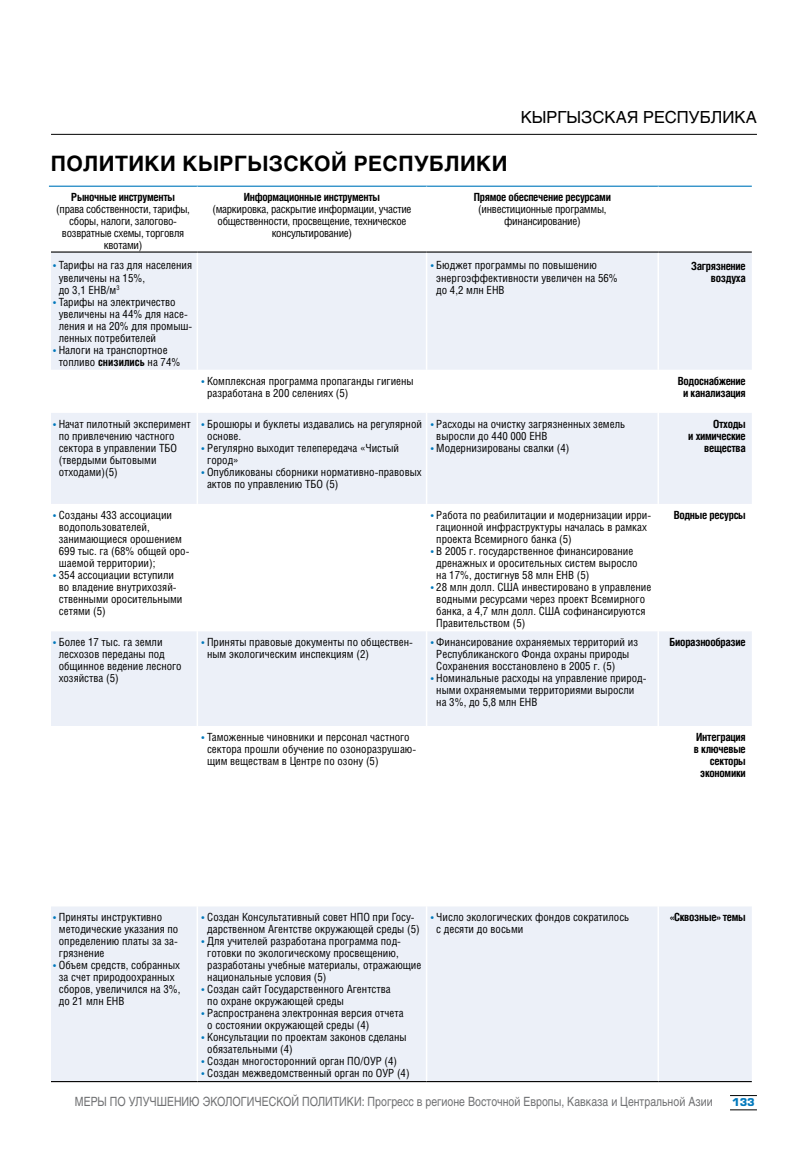
<style>
.page{position:relative;width:808px;height:1149px;background:#fff}
.page>*{position:absolute;margin:0;border:0;box-sizing:border-box;transform-origin:0 0}
.t1{font:700 21px "Helios";letter-spacing:.02em;color:#000}
.t2{font:16.5px "Helios";color:#000}
.t3{font:12.6px "Helios";color:#707173;scale:.83 1}
.t4{font:11.25px/12px "Helios Cond";color:#000}
.t5{font:700 11.25px/12px "Helios Cond";letter-spacing:-.025em;color:#000;text-align:right}
.t6{font:11.25px/12px "Helios Cond";letter-spacing:-.025em;color:#000;text-align:center}
.t7{font:700 10.5px "Eurostile LT Std";color:#0078bc}
.s1{color:#0078bc}
.s2{font-weight:700}
</style>
<div class="page">
<svg style="left:730px;top:1109px;width:27px;height:1px"></svg>
<hr style="left:51px;top:134px;width:706px;height:1px;background:#000">
<div style="left:51px;top:252px;width:701px;height:828px;background:#ecf0f8"></div>
<svg style="left:51px;top:370px;width:701px;height:536px"></svg>
<hr style="left:49px;top:185px;width:148px;height:2px;background:#0078bc">
<hr style="left:197px;top:185px;width:230px;height:2px;background:#0078bc">
<hr style="left:427px;top:185px;width:231px;height:2px;background:#0078bc">
<hr style="left:658px;top:185px;width:94px;height:2px;background:#0078bc">
<hr style="left:197px;top:252px;width:1px;height:118px;background:#fff">
<hr style="left:426px;top:252px;width:1px;height:118px;background:#fff">
<hr style="left:657px;top:252px;width:2px;height:118px;background:#fff">
<hr style="left:197px;top:370px;width:1px;height:42px;background:#fff">
<hr style="left:426px;top:370px;width:1px;height:42px;background:#fff">
<hr style="left:657px;top:370px;width:2px;height:42px;background:#fff">
<hr style="left:197px;top:412px;width:1px;height:92px;background:#fff">
<hr style="left:426px;top:412px;width:1px;height:92px;background:#fff">
<hr style="left:657px;top:412px;width:2px;height:92px;background:#fff">
<hr style="left:197px;top:504px;width:1px;height:127px;background:#fff">
<hr style="left:426px;top:504px;width:1px;height:127px;background:#fff">
<hr style="left:657px;top:504px;width:2px;height:127px;background:#fff">
<hr style="left:197px;top:631px;width:1px;height:94px;background:#fff">
<hr style="left:426px;top:631px;width:1px;height:94px;background:#fff">
<hr style="left:657px;top:631px;width:2px;height:94px;background:#fff">
<hr style="left:197px;top:725px;width:1px;height:181px;background:#fff">
<hr style="left:426px;top:725px;width:1px;height:181px;background:#fff">
<hr style="left:657px;top:725px;width:2px;height:181px;background:#fff">
<hr style="left:197px;top:906px;width:1px;height:174px;background:#fff">
<hr style="left:426px;top:906px;width:1px;height:174px;background:#fff">
<hr style="left:657px;top:906px;width:2px;height:174px;background:#fff">
<hr style="left:49px;top:251px;width:148px;height:1px;background:#000">
<hr style="left:197px;top:251px;width:230px;height:1px;background:#000">
<hr style="left:427px;top:251px;width:231px;height:1px;background:#000">
<hr style="left:49px;top:1080px;width:148px;height:1px;background:#000">
<hr style="left:197px;top:1080px;width:230px;height:1px;background:#000">
<hr style="left:427px;top:1080px;width:231px;height:1px;background:#000">
<hr style="left:658px;top:251px;width:94px;height:1px;background:#000">
<hr style="left:658px;top:1080px;width:94px;height:1px;background:#000">
<h2 class="t2" style="left:521px;top:108px;width:13px">кыргы</h2>
<h2 class="t2" style="left:581px;top:108px;width:24px">зска</h2>
<h2 class="t2" style="left:627px;top:108px;width:29px">я респу</h2>
<h2 class="t2" style="left:700px;top:108px;width:24px">блика</h2>
<h1 class="t1" style="left:51px;top:151px;width:458px">политики кыргызской республики</h1>
<p class="t5" style="left:71px;top:191px;width:105px">Рыночные инструменты</p>
<p class="t6" style="left:56px;top:203px;width:135px">(права собственности, тарифы, сборы, налоги, залогово&shy;возвратные схемы, торговля квотами)</p>
<p class="t5" style="left:474px;top:191px;width:139px">Прямое обеспечение ресурсами</p>
<p class="t6" style="left:478px;top:203px;width:130px">(инвестиционные программы, финансирование)</p>
<p class="t5" style="left:244px;top:191px;width:138px">Информационные инструменты</p>
<p class="t6" style="left:212px;top:203px;width:201px">(маркировка, раскрытие информации, участие общественности, просвещение, техническое консультирование)</p>
<p class="t4" style="left:59px;top:259px;width:135px;text-indent:-5px"><span class="s1">•</span> Тарифы на газ для населения увеличены на 15%,<br>до 3,1 ЕНВ/м<sup>3</sup></p>
<p class="t4" style="left:59px;top:295px;width:135px;text-indent:-5px"><span class="s1">•</span> Тарифы на электричество увеличены на 44% для насе&shy;ления и на 20% для промыш&shy;ленных потребителей</p>
<p class="t4" style="left:59px;top:343px;width:123px;text-indent:-5px"><span class="s1">•</span> Налоги на транспортное топливо <span class="s2">снизились</span> на 74%</p>
<p class="t4" style="left:436px;top:259px;width:183px;text-indent:-5px"><span class="s1">•</span> Бюджет программы по повышению энергоэффективности увеличен на 56% до 4,2 млн ЕНВ</p>
<p class="t5" style="left:691px;top:259px;width:56px">Загрязнение воздуха</p>
<p class="t4" style="left:207px;top:374px;width:208px;text-indent:-5px"><span class="s1">•</span> Комплексная программа пропаганды гигиены разработана в 200 селениях (5)</p>
<p class="t5" style="left:678px;top:374px;width:69px;text-align:center">Водо-снаб-же-ние и канализация</p>
<p class="t4" style="left:59px;top:417px;width:134px;text-indent:-5px"><span class="s1">•</span> Начат пилотный эксперимент по привлечению частного сектора в управлении ТБО (твердыми бытовыми отходами)(5)</p>
<p class="t4" style="left:207px;top:417px;width:216px;text-indent:-6px"><span class="s1">•</span> Брошюры и буклеты издавались на регулярной основе.</p>
<p class="t4" style="left:207px;top:441px;width:193px;text-indent:-6px"><span class="s1">•</span> Регулярно выходит телепередача «Чистый город»</p>
<p class="t4" style="left:207px;top:465px;width:216px;text-indent:-5px"><span class="s1">•</span> Опубликованы сборники нормативно-правовых актов по управлению ТБО (5)</p>
<p class="t4" style="left:59px;top:508px;width:132px;text-indent:-6px"><span class="s1">•</span> Созданы 433 ассоциации водопользователей, занимающиеся орошением<br>699 тыс. га (68% общей оро&shy;шаемой территории);</p>
<p class="t4" style="left:59px;top:568px;width:125px;text-indent:-6px"><span class="s1">•</span> 354 ассоциации вступили во владение внутрихозяй&shy;ственными оросительными сетями (5)</p>
<p class="t4" style="left:436px;top:417px;width:190px;text-indent:-5px"><span class="s1">•</span> Расходы на очистку загрязненных земель выросли до 440 000 ЕНВ</p>
<p class="t4" style="left:431px;top:441px;width:140px"><span class="s1">•</span> Модернизированы свалки (4)</p>
<p class="t4" style="left:436px;top:508px;width:216px;text-indent:-5px"><span class="s1">•</span> Работа по реабилитации и модернизации ирри&shy;гационной инфраструктуры началась в рамках проекта Всемирного банка (5)</p>
<p class="t4" style="left:436px;top:544px;width:203px;text-indent:-5px"><span class="s1">•</span> В 2005 г. государственное финансирование дренажных и оросительных систем выросло на 17%, достигнув 58 млн ЕНВ (5)</p>
<p class="t4" style="left:436px;top:580px;width:217px;text-indent:-5px"><span class="s1">•</span> 28 млн долл. США инвестировано в управление водными ресурсами через проект Всемирного банка, а 4,7 млн долл. США софинансируются Правительством (5)</p>
<p class="t4" style="left:59px;top:635px;width:125px;text-indent:-5px"><span class="s1">•</span> Более 17 тыс. га земли лесхозов переданы под общинное ведение лесного хозяйства (5)</p>
<p class="t4" style="left:207px;top:635px;width:207px;text-indent:-5px"><span class="s1">•</span> Приняты правовые документы по обществен&shy;ным экологическим инспекциям (2)</p>
<p class="t4" style="left:436px;top:635px;width:203px;text-indent:-5px"><span class="s1">•</span> Финансирование охраняемых территорий из<br>Республиканского Фонда охраны природы<br>Сохранения восстановлено в 2005 г. (5)</p>
<p class="t4" style="left:436px;top:671px;width:212px;text-indent:-5px"><span class="s1">•</span> Номинальные расходы на управление природ&shy;ными охраняемыми территориями выросли на 3%, до 5,8 млн ЕНВ</p>
<p class="t5" style="left:688px;top:417px;width:59px">Отходы<br>и химические вещества</p>
<p class="t5" style="left:674px;top:508px;width:74px">Водные ресурсы</p>
<p class="t5" style="left:669px;top:635px;width:78px">Биоразнообразие</p>
<p class="t4" style="left:207px;top:730px;width:211px;text-indent:-5px"><span class="s1">•</span> Таможенные чиновники и персонал частного сектора прошли обучение по озоноразрушаю&shy;щим веществам в Центре по озону (5)</p>
<p class="t5" style="left:694px;top:730px;width:53px">Интеграция в ключевые секторы экономики</p>
<p class="t4" style="left:59px;top:910px;width:121px;text-indent:-6px"><span class="s1">•</span> Приняты инструктивно методические указания по определению платы за за&shy;грязнение</p>
<p class="t4" style="left:59px;top:958px;width:123px;text-indent:-6px"><span class="s1">•</span> Объем средств, собранных за счет природоохранных сборов, увеличился на 3%, до 21 млн ЕНВ</p>
<p class="t4" style="left:202px;top:910px;width:220px;text-align:center"><span class="s1">•</span> Создан Консультативный совет НПО при Госу&shy;дарственном Агентстве окружающей среды (5)</p>
<p class="t4" style="left:207px;top:934px;width:216px;text-indent:-6px"><span class="s1">•</span> Для учителей разработана программа под&shy;готовки по экологическому просвещению, разработаны учебные материалы, отражающие национальные условия (5)</p>
<p class="t4" style="left:207px;top:982px;width:185px;text-indent:-6px"><span class="s1">•</span> Создан сайт Государственного Агентства по охране окружающей среды</p>
<p class="t4" style="left:207px;top:1006px;width:198px;text-indent:-6px"><span class="s1">•</span> Распространена электронная версия отчета о состоянии окружающей среды (4)</p>
<p class="t4" style="left:207px;top:1030px;width:201px;text-indent:-6px"><span class="s1">•</span> Консультации по проектам законов сделаны обязательными (4)</p>
<p class="t4" style="left:202px;top:1054px;width:197px"><span class="s1">•</span> Создан многосторонний орган ПО/ОУР (4)</p>
<p class="t4" style="left:202px;top:1066px;width:209px"><span class="s1">•</span> Создан межведомственный орган по ОУР (4)</p>
<p class="t4" style="left:436px;top:910px;width:195px;text-indent:-5px"><span class="s1">•</span> Число экологических фондов сократилось с десяти до восьми</p>
<p class="t5" style="left:670px;top:910px;width:77px">«Сквозные» темы</p>
<p class="t3" style="left:75px;top:1093px;width:770px">МЕРЫ ПО УЛУЧШЕНИЮ ЭКОЛОГИЧЕСКОЙ ПОЛИТИКИ: Прогресс в регионе Восточной Европы, Кавказа и Центральной Азии</p>
<p class="t7" style="left:732px;top:1095px;width:24px">133</p>
</div>
